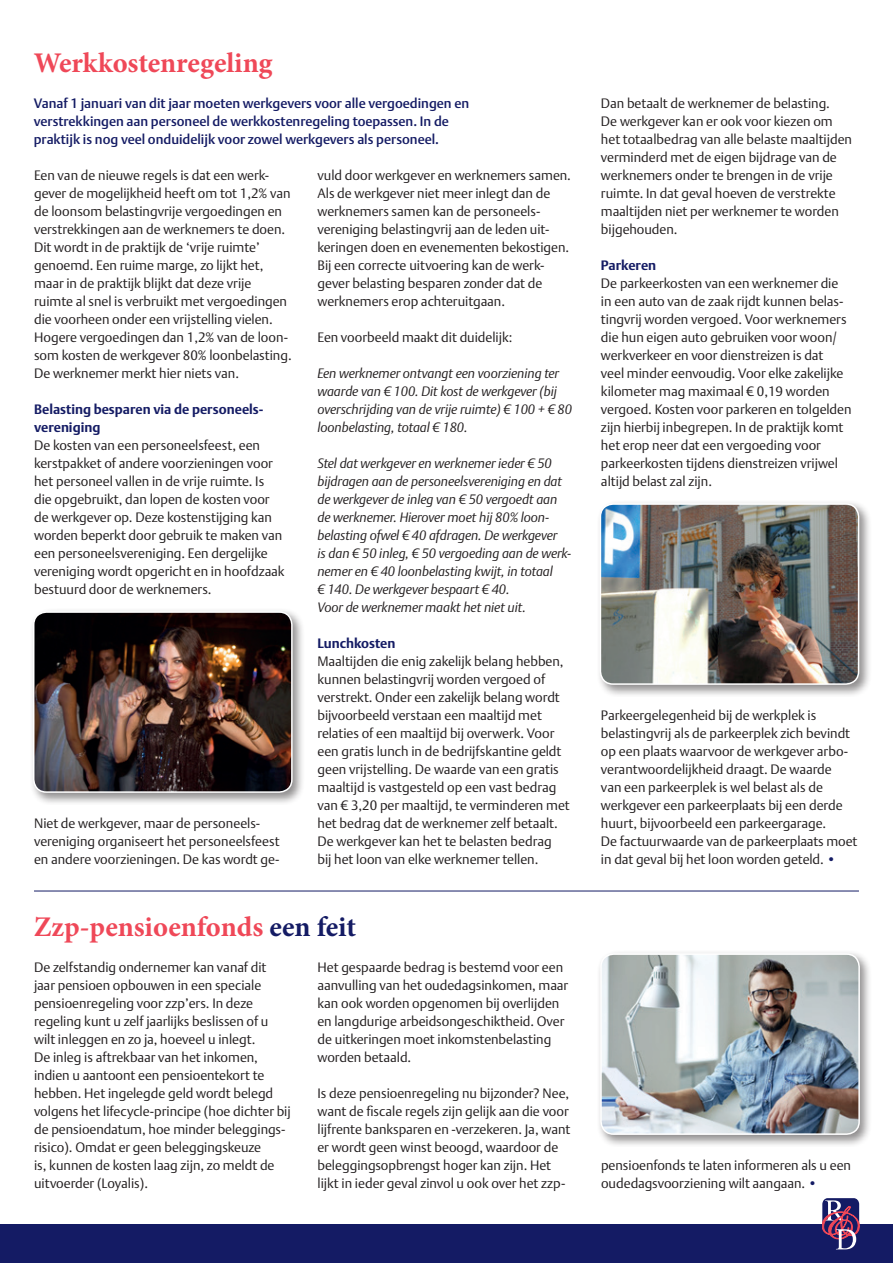
<style>
.page{position:relative;width:893px;height:1263px;background:#fff}
.page>*{position:absolute;margin:0;border:0;box-sizing:border-box;transform-origin:0 0}
.t1{font:700 28.5px "Minion Pro";color:#ef4858}
.t2{font:300 13.5px/18px "DTL Argo T";color:#231f20}
.t3{font:italic 300 13.5px/18px "DTL Argo T";letter-spacing:-.005em;color:#231f20}
.t4{font:500 13.5px/18px "DTL Argo T";color:#141b64}
.t5{font:700 13.5px/18px "DTL Argo T";color:#141b64}
.s1{color:#141b64}
</style>
<div class="page">
<div style="left:0;top:1224px;width:893px;height:39px;background:#141b64"></div>
<div style="left:596px;top:950px;width:276px;height:197px;background:#231f20;opacity:.5"></div>
<img style="left:601px;top:954px;width:258px;height:180px">
<div style="left:600px;top:953px;width:260px;height:182px;border:2px solid #fff;border-radius:13px"></div>
<div style="left:29px;top:608px;width:276px;height:197px;background:#231f20;opacity:.5"></div>
<img style="left:34px;top:612px;width:258px;height:180px">
<div style="left:33px;top:611px;width:260px;height:182px;border:2px solid #fff;border-radius:13px"></div>
<div style="left:596px;top:500px;width:276px;height:197px;background:#231f20;opacity:.5"></div>
<img style="left:600px;top:504px;width:259px;height:180px">
<div style="left:600px;top:503px;width:259px;height:182px;border:2px solid #fff;border-radius:13px"></div>
<hr style="left:34px;top:891px;width:825px;height:1px;background:#141b64">
<div style="left:822px;top:1198px;width:37px;height:54px;background:#141b64;border-radius:6px"></div>
<svg style="left:822px;top:1200px;width:37px;height:49px"></svg>
<h1 class="t1" style="left:34px;top:43px;width:240px">Werkkostenregeling</h1>
<p class="t4" style="left:34px;top:94px;width:437px">Vanaf 1 januari van dit jaar moeten werkgevers voor alle vergoedingen en verstrekkingen aan personeel de werkkostenregeling toepassen. In de praktijk is nog veel onduidelijk voor zowel werkgevers als personeel.</p>
<p class="t2" style="left:34px;top:166px;width:259px">Een van de nieuwe regels is dat een werk&shy;gever de mogelijkheid heeft om tot 1,2% van de loonsom belastingvrije vergoedingen en verstrekkingen aan de werknemers te doen.<br>Dit wordt in de praktijk de ‘vrije ruimte’ genoemd. Een ruime marge, zo lijkt het, maar in de praktijk blijkt dat deze vrije ruimte al snel is verbruikt met vergoedingen die voorheen onder een vrijstelling vielen.<br>Hogere vergoedingen dan 1,2% van de loon&shy;som kosten de werkgever 80% loonbelasting.<br>De werknemer merkt hier niets van.</p>
<p class="t5" style="left:34px;top:400px;width:231px">Belasting besparen via de personeels&shy;vereniging</p>
<p class="t2" style="left:34px;top:436px;width:252px">De kosten van een personeelsfeest, een kerstpakket of andere voorzieningen voor het personeel vallen in de vrije ruimte. Is die opgebruikt, dan lopen de kosten voor de werkgever op. Deze kostenstijging kan worden beperkt door gebruik te maken van een personeelsvereniging. Een dergelijke vereniging wordt opgericht en in hoofdzaak bestuurd door de werknemers.</p>
<p class="t2" style="left:317px;top:166px;width:255px">vuld door werkgever en werknemers samen.<br>Als de werkgever niet meer inlegt dan de werknemers samen kan de personeels&shy;vereniging belastingvrij aan de leden uit&shy;keringen doen en evenementen bekostigen.<br>Bij een correcte uitvoering kan de werk&shy;gever belasting besparen zonder dat de werknemers erop achteruitgaan.</p>
<p class="t2" style="left:317px;top:328px;width:196px">Een voorbeeld maakt dit duidelijk:</p>
<p class="t3" style="left:317px;top:364px;width:256px">Een werknemer ontvangt een voorziening ter waarde van € 100. Dit kost de werkgever (bij overschrijding van de vrije ruimte) € 100 + € 80 loonbelasting, totaal € 180.</p>
<p class="t3" style="left:317px;top:454px;width:255px">Stel dat werkgever en werknemer ieder € 50 bijdragen aan de personeelsvereniging en dat de werkgever de inleg van € 50 vergoedt aan de werknemer. Hierover moet hij 80% loon&shy;belasting ofwel € 40 afdragen. De werkgever<br>is dan € 50 inleg, € 50 vergoeding aan de werk&shy;nemer en € 40 loonbelasting kwijt, in totaal<br>€ 140. De werkgever bespaart € 40.<br>Voor de werknemer maakt het niet uit.</p>
<p class="t5" style="left:317px;top:634px;width:79px">Lunchkosten</p>
<p class="t2" style="left:317px;top:652px;width:254px">Maaltijden die enig zakelijk belang hebben, kunnen belastingvrij worden vergoed of verstrekt. Onder een zakelijk belang wordt bijvoorbeeld verstaan een maaltijd met relaties of een maaltijd bij overwerk. Voor een gratis lunch in de bedrijfskantine geldt geen vrijstelling. De waarde van een gratis maaltijd is vastgesteld op een vast bedrag van € 3,20 per maaltijd, te verminderen met het bedrag dat de werknemer zelf betaalt.<br>De werkgever kan het te belasten bedrag<br>bij het loon van elke werknemer tellen.</p>
<p class="t2" style="left:34px;top:814px;width:247px">Niet de werkgever, maar de personeels&shy;vereniging organiseert het personeelsfeest en andere voorzieningen. De kas wordt ge-</p>
<h1 class="t1" style="left:34px;top:907px;width:324px">Zzp-pensioenfonds <span class="s1">een feit</span></h1>
<p class="t2" style="left:34px;top:958px;width:258px">De zelfstandig ondernemer kan vanaf dit jaar pensioen opbouwen in een speciale pensioenregeling voor zzp’ers. In deze regeling kunt u zelf jaarlijks beslissen of u wilt inleggen en zo ja, hoeveel u inlegt.<br>De inleg is aftrekbaar van het inkomen, indien u aantoont een pensioentekort te hebben. Het ingelegde geld wordt belegd volgens het lifecycle-principe (hoe dichter bij de pensioendatum, hoe minder beleggings&shy;risico). Omdat er geen beleggingskeuze<br>is, kunnen de kosten laag zijn, zo meldt de uitvoerder (Loyalis).</p>
<p class="t2" style="left:317px;top:958px;width:252px">Het gespaarde bedrag is bestemd voor een aanvulling van het oudedagsinkomen, maar kan ook worden opgenomen bij overlijden en langdurige arbeidsongeschiktheid. Over de uitkeringen moet inkomstenbelasting worden betaald.</p>
<p class="t2" style="left:317px;top:1084px;width:254px">Is deze pensioenregeling nu bijzonder? Nee, want de fiscale regels zijn gelijk aan die voor lijfrente banksparen en -verzekeren. Ja, want er wordt geen winst beoogd, waardoor de beleggingsopbrengst hoger kan zijn. Het lijkt in ieder geval zinvol u ook over het zzp-</p>
<p class="t2" style="left:601px;top:94px;width:252px">Dan betaalt de werknemer de belasting.<br>De werkgever kan er ook voor kiezen om het totaalbedrag van alle belaste maaltijden verminderd met de eigen bijdrage van de werknemers onder te brengen in de vrije ruimte. In dat geval hoeven de verstrekte maaltijden niet per werknemer te worden bijgehouden.</p>
<p class="t5" style="left:601px;top:256px;width:57px">Parkeren</p>
<p class="t2" style="left:601px;top:274px;width:252px">De parkeerkosten van een werknemer die in een auto van de zaak rijdt kunnen belas&shy;tingvrij worden vergoed. Voor werknemers die hun eigen auto gebruiken voor woon/ werkverkeer en voor dienstreizen is dat<br>veel minder eenvoudig. Voor elke zakelijke kilometer mag maximaal € 0,19 worden vergoed. Kosten voor parkeren en tolgelden zijn hierbij inbegrepen. In de praktijk komt het erop neer dat een vergoeding voor parkeerkosten tijdens dienstreizen vrijwel altijd belast zal zijn.</p>
<p class="t2" style="left:601px;top:706px;width:258px">Parkeergelegenheid bij de werkplek is belastingvrij als de parkeerplek zich bevindt op een plaats waarvoor de werkgever arbo&shy;verantwoordelijkheid draagt. De waarde<br>van een parkeerplek is wel belast als de werkgever een parkeerplaats bij een derde huurt, bijvoorbeeld een parkeergarage.<br>De factuurwaarde van de parkeerplaats moet in dat geval bij het loon worden geteld. <span class="s1">•</span></p>
<p class="t2" style="left:601px;top:1156px;width:252px">pensioenfonds te laten informeren als u een oudedagsvoorziening wilt aangaan. <span class="s1">•</span></p>
</div>
